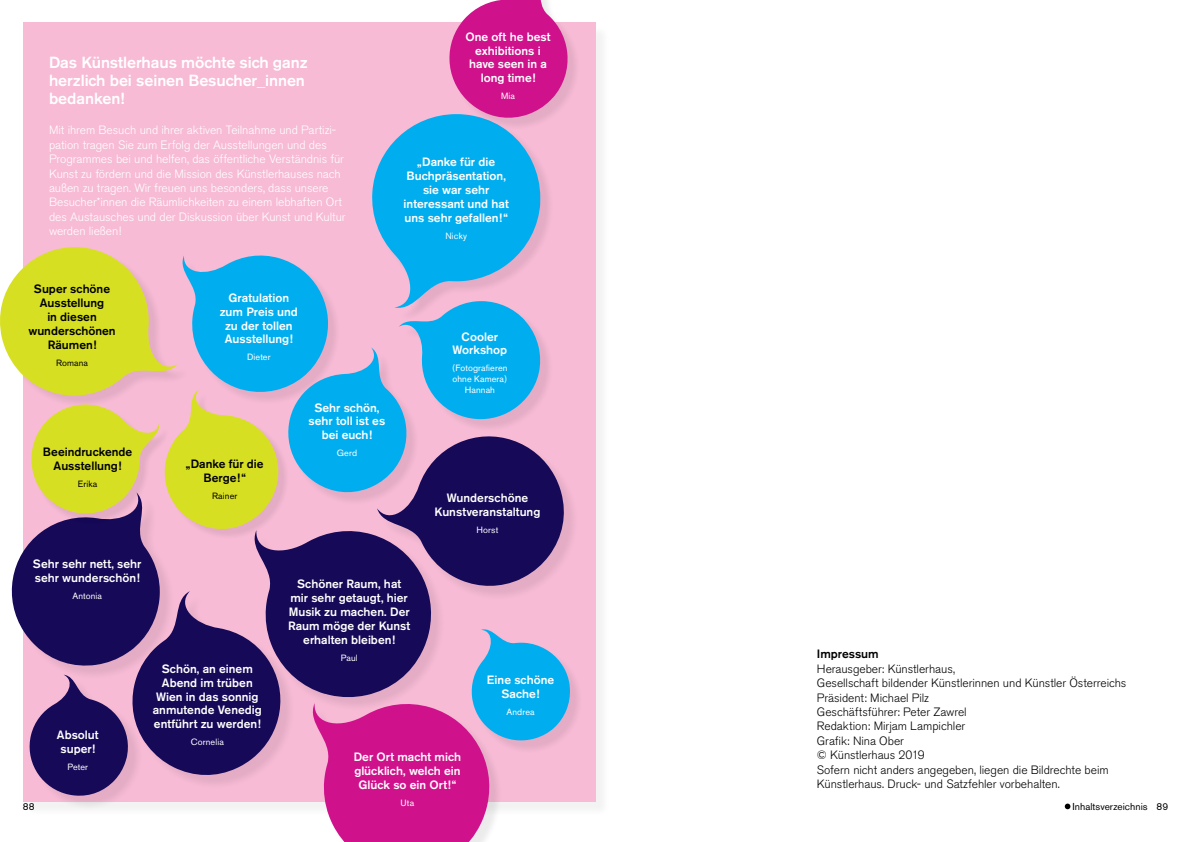
<style>
.page{position:relative;width:1191px;height:842px;background:#fff}
.page>*{position:absolute;margin:0;border:0;box-sizing:border-box;transform-origin:0 0}
.t1{font:500 16px/18px "Akzidenz Grotesk BE";letter-spacing:-.005em;color:#fff}
.t2{font:500 12px/13.8px "Akzidenz Grotesk BE";color:#fff;text-align:center}
.t3{font:300 12px/14.4px "Akzidenz Grotesk BE";letter-spacing:-.005em;color:#fff}
.t4{font:300 12px/14.4px "Akzidenz Grotesk BE";letter-spacing:-.005em;color:#000}
.t5{font:500 12px/13.8px "Akzidenz Grotesk BE";color:#000;text-align:center}
.t6{font:10px "Akzidenz Grotesk BE";letter-spacing:.01em;color:#000}
.t7{font:9px/11px "Akzidenz Grotesk BE";letter-spacing:.015em;color:#fff;text-align:center}
.t8{font:9px "Akzidenz Grotesk BE";letter-spacing:.015em;color:#000}
</style>
<div class="page">
<div style="left:25px;top:25px;width:586px;height:793px;background:#000;opacity:.08"></div>
<div style="left:23px;top:23px;width:572px;height:779px;background:#f7bbd5"></div>
<div style="left:475px;top:632px;width:109px;height:122px;background:#000;opacity:.08"></div>
<div style="left:452px;top:0;width:129px;height:132px;background:#000;opacity:.08"></div>
<svg style="left:0;top:0;width:570px;height:842px"></svg>
<svg style="left:1064px;top:803px;width:6px;height:6px"></svg>
<h1 class="t1" style="left:49px;top:53px;width:260px">Das Künstlerhaus möchte sich ganz herzlich bei seinen Besucher_innen bedanken!</h1>
<p class="t3" style="left:49px;top:123px;width:298px">Mit ihrem Besuch und ihrer aktiven Teilnahme und Partizi&shy;pation tragen Sie zum Erfolg der Ausstellungen und des Programmes bei und helfen, das öffentliche Verständnis für Kunst zu fördern und die Mission des Künstlerhauses nach außen zu tragen. Wir freuen uns besonders, dass unsere Besucher*innen die Räumlichkeiten zu einem lebhaften Ort des Austausches und der Diskussion über Kunst und Kultur werden ließen!</p>
<p class="t5" style="left:28px;top:282px;width:89px">Super schöne<br>Ausstellung<br>in diesen wunderschönen<br>Räumen!</p>
<p class="t8" style="left:56px;top:357px;width:34px">Romana</p>
<p class="t5" style="left:43px;top:445px;width:91px">Beeindruckende<br>Ausstellung!</p>
<p class="t8" style="left:78px;top:478px;width:21px">Erika</p>
<p class="t2" style="left:220px;top:291px;width:80px">Gratulation zum Preis und zu der tollen<br>Ausstellung!</p>
<p class="t7" style="left:247px;top:352px;width:25px">Dieter</p>
<p class="t5" style="left:186px;top:457px;width:79px">„Danke für die<br>Berge!“</p>
<p class="t8" style="left:212px;top:491px;width:27px">Rainer</p>
<p class="t2" style="left:308px;top:400px;width:78px">Sehr schön, sehr toll ist es bei euch!</p>
<p class="t7" style="left:337px;top:448px;width:22px">Gerd</p>
<p class="t2" style="left:465px;top:30px;width:87px">One oft he best exhibitions i have seen in a long time!</p>
<p class="t7" style="left:501px;top:91px;width:15px">Mia</p>
<p class="t2" style="left:404px;top:155px;width:107px">„Danke für die<br>Buchpräsentation, sie war sehr interessant und hat uns sehr gefallen!“</p>
<p class="t7" style="left:445px;top:230px;width:23px">Nicky</p>
<p class="t2" style="left:452px;top:329px;width:56px">Cooler<br>Workshop</p>
<p class="t7" style="left:452px;top:363px;width:57px">(Fotografieren ohne Kamera)<br>Hannah</p>
<p class="t2" style="left:434px;top:491px;width:107px">Wunderschöne<br>Kunstveranstaltung</p>
<p class="t7" style="left:476px;top:524px;width:23px">Horst</p>
<p class="t2" style="left:33px;top:557px;width:110px;text-align:left">Sehr sehr nett, sehr sehr wunderschön!</p>
<p class="t7" style="left:72px;top:590px;width:31px">Antonia</p>
<p class="t2" style="left:288px;top:577px;width:124px">Schöner Raum, hat mir sehr getaugt, hier<br>Musik zu machen. Der<br>Raum möge der Kunst erhalten bleiben!</p>
<p class="t7" style="left:341px;top:652px;width:18px">Paul</p>
<p class="t5" style="left:817px;top:647px;width:63px">Impressum</p>
<p class="t4" style="left:817px;top:662px;width:311px">Herausgeber: Künstlerhaus,<br>Gesellschaft bildender Künstlerinnen und Künstler Österreichs Präsident: Michael Pilz<br>Geschäftsführer: Peter Zawrel<br>Redaktion: Mirjam Lampichler<br>Grafik: Nina Ober<br>© Künstlerhaus 2019<br>Sofern nicht anders angegeben, liegen die Bildrechte beim Künstlerhaus. Druck- und Satzfehler vorbehalten.</p>
<p class="t2" style="left:153px;top:662px;width:110px">Schön, an einem<br>Abend im trüben<br>Wien in das sonnig anmutende Venedig entführt zu werden!</p>
<p class="t7" style="left:191px;top:737px;width:35px">Cornelia</p>
<p class="t2" style="left:487px;top:672px;width:69px">Eine schöne<br>Sache!</p>
<p class="t7" style="left:506px;top:706px;width:30px">Andrea</p>
<p class="t2" style="left:57px;top:728px;width:43px;text-align:left">Absolut super!</p>
<p class="t7" style="left:67px;top:761px;width:22px">Peter</p>
<p class="t2" style="left:354px;top:750px;width:109px">Der Ort macht mich glücklich, welch ein<br>Glück so ein Ort!“</p>
<p class="t7" style="left:401px;top:797px;width:15px">Uta</p>
<p class="t6" style="left:23px;top:800px;width:13px">88</p>
<p class="t6" style="left:1072px;top:800px;width:97px">Inhaltsverzeichnis 89</p>
</div>
